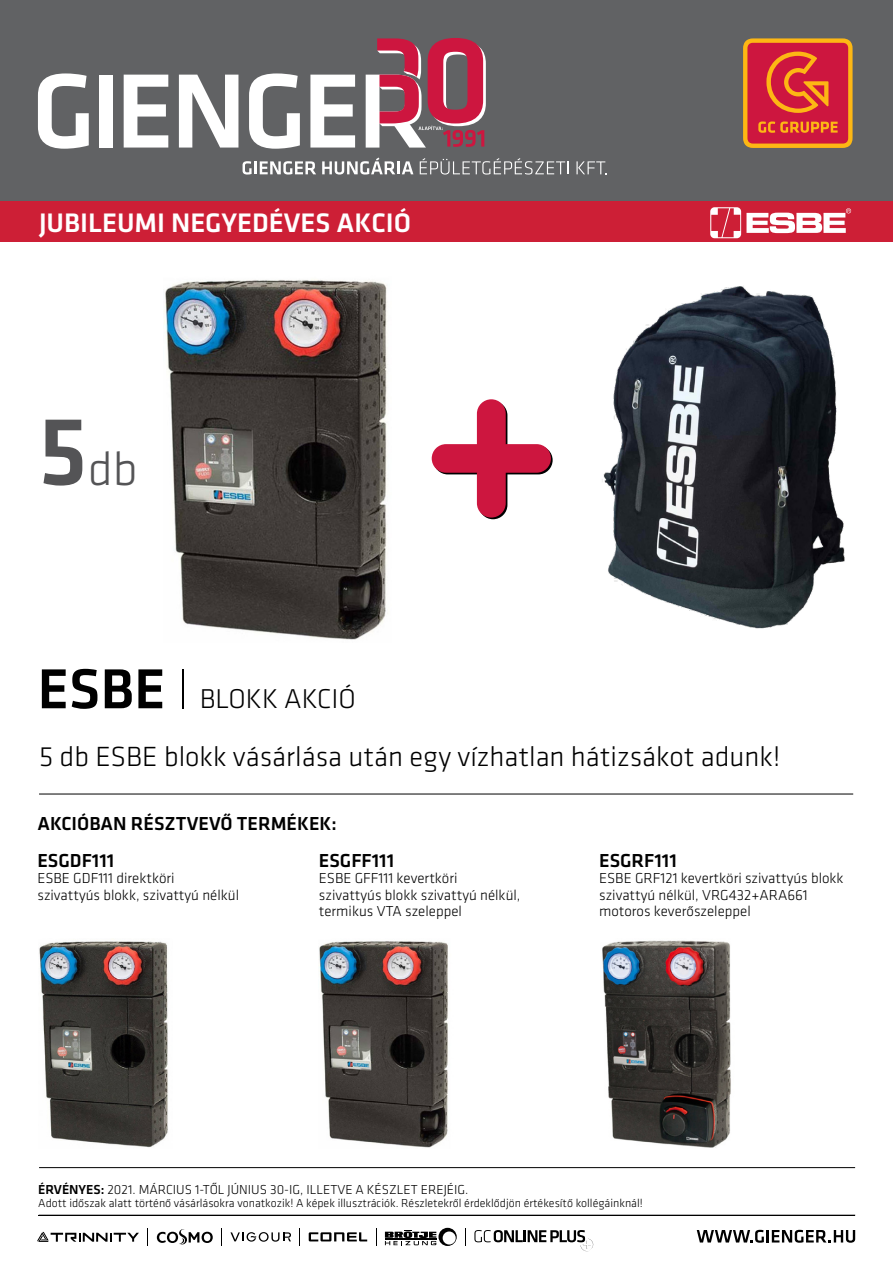
<style>
.page{position:relative;width:893px;height:1263px;background:#fff}
.page>*{position:absolute;margin:0;border:0;box-sizing:border-box;transform-origin:0 0}
.t1{font:300 48.75px "GC Klavika";color:#545456}
.t2{font:300 28.8px "GC Klavika";color:#000}
.t3{font:300 28.2px "GC Klavika";color:#000}
.t4{font:500 27.75px "GC Klavika";color:#fff}
.t5{font:500 19.5px/36.3px "GC Klavika";color:#000}
.t6{font:300 15px/16.5px "GC Klavika";color:#000}
.t7{font:300 13.5px "GC Klavika";color:#000}
.t8{font:300 12px "GC Klavika";color:#000}
.s1{font-family:"GC Klavika Head";font-weight:500;font-size:95.7px}
.s2{font-weight:500;font-size:58.35px}
.s3{font-weight:500}
</style>
<div class="page">
<div style="left:0;top:0;width:893px;height:241px;background:#616264"></div>
<div style="left:743px;top:38px;width:109px;height:110px;background:#fdb714;border-radius:10px"></div>
<svg style="left:747px;top:43px;width:101px;height:101px;background:#d53137"></svg>
<svg style="left:243px;top:161px;width:73px;height:14px"></svg>
<svg style="left:322px;top:157px;width:91px;height:18px"></svg>
<svg style="left:420px;top:158px;width:149px;height:17px"></svg>
<svg style="left:576px;top:161px;width:31px;height:13px"></svg>
<svg style="left:38px;top:73px;width:51px;height:76px"></svg>
<div style="left:99px;top:75px;width:14px;height:73px;background:#fff"></div>
<svg style="left:124px;top:75px;width:44px;height:73px"></svg>
<svg style="left:179px;top:75px;width:59px;height:73px"></svg>
<svg style="left:249px;top:73px;width:51px;height:76px"></svg>
<svg style="left:310px;top:75px;width:45px;height:73px"></svg>
<svg style="left:366px;top:38px;width:120px;height:110px"></svg>
<div style="left:0;top:201px;width:893px;height:40px;background:#cd1f36"></div>
<svg style="left:710px;top:207px;width:141px;height:31px"></svg>
<svg style="left:697px;top:1230px;width:158px;height:13px"></svg>
<hr style="left:39px;top:1215px;width:816px;height:1px;background:#000">
<svg style="left:230px;top:1232px;width:61px;height:10px"></svg>
<svg style="left:157px;top:1229px;width:56px;height:16px"></svg>
<svg style="left:309px;top:1232px;width:58px;height:9px"></svg>
<svg style="left:385px;top:1228px;width:72px;height:18px"></svg>
<svg style="left:221px;top:1228px;width:1px;height:17px"></svg>
<svg style="left:376px;top:1228px;width:1px;height:17px"></svg>
<svg style="left:465px;top:1228px;width:1px;height:17px"></svg>
<svg style="left:474px;top:1230px;width:119px;height:21px"></svg>
<svg style="left:37px;top:1232px;width:102px;height:10px"></svg>
<img style="left:164px;top:280px;width:223px;height:360px">
<svg style="left:479px;top:401px;width:28px;height:118px"></svg>
<svg style="left:433px;top:446px;width:120px;height:28px"></svg>
<div style="left:477px;top:399px;width:29px;height:118px;background:#cd163f;border-radius:14px"></div>
<div style="left:432px;top:444px;width:119px;height:29px;background:#cd163f;border-radius:14px"></div>
<hr style="left:183px;top:669px;width:1px;height:39px;background:#000">
<img style="left:602px;top:286px;width:243px;height:343px">
<hr style="left:39px;top:794px;width:814px;height:1px;background:#000">
<img style="left:39px;top:941px;width:129px;height:207px">
<img style="left:319px;top:941px;width:129px;height:207px">
<img style="left:602px;top:940px;width:129px;height:208px">
<hr style="left:39px;top:1167px;width:816px;height:1px;background:#000">
<h3 class="t4" style="left:39px;top:204px;width:374px">JUBILEUMI NEGYEDÉVES AKCIÓ</h3>
<h1 class="t1" style="left:37px;top:439px;width:102px"><span class="s1">5</span>db</h1>
<h3 class="t3" style="left:37px;top:682px;width:320px"><span class="s2">ESBE</span> BLOKK AKCIÓ</h3>
<h2 class="t2" style="left:39px;top:739px;width:743px">5 db ESBE blokk vásárlása után egy vízhatlan hátizsákot adunk!</h2>
<h3 class="t5" style="left:37px;top:805px;width:301px">AKCIÓBAN RÉSZTVEVŐ TERMÉKEK:<br>ESGDF111</h3>
<p class="t6" style="left:37px;top:870px;width:203px">ESBE GDF111 direktköri szivattyús blokk, szivattyú nélkül</p>
<h3 class="t5" style="left:319px;top:841px;width:77px">ESGFF111</h3>
<p class="t6" style="left:319px;top:870px;width:203px">ESBE GFF111 kevertköri szivattyús blokk szivattyú nélkül, termikus VTA szeleppel</p>
<h3 class="t5" style="left:599px;top:841px;width:79px">ESGRF111</h3>
<p class="t6" style="left:599px;top:870px;width:246px">ESBE GRF121 kevertköri szivattyús blokk szivattyú nélkül, VRG432+ARA661 motoros keverőszeleppel</p>
<p class="t7" style="left:38px;top:1181px;width:432px"><span class="s3">ÉRVÉNYES:</span> 2021. MÁRCIUS 1-TŐL JÚNIUS 30-IG, ILLETVE A KÉSZLET EREJÉIG.</p>
<p class="t8" style="left:38px;top:1196px;width:606px">Adott időszak alatt történő vásárlásokra vonatkozik! A képek illusztrációk. Részletekről érdeklődjön értékesítő kollégáinknál!</p>
</div>
